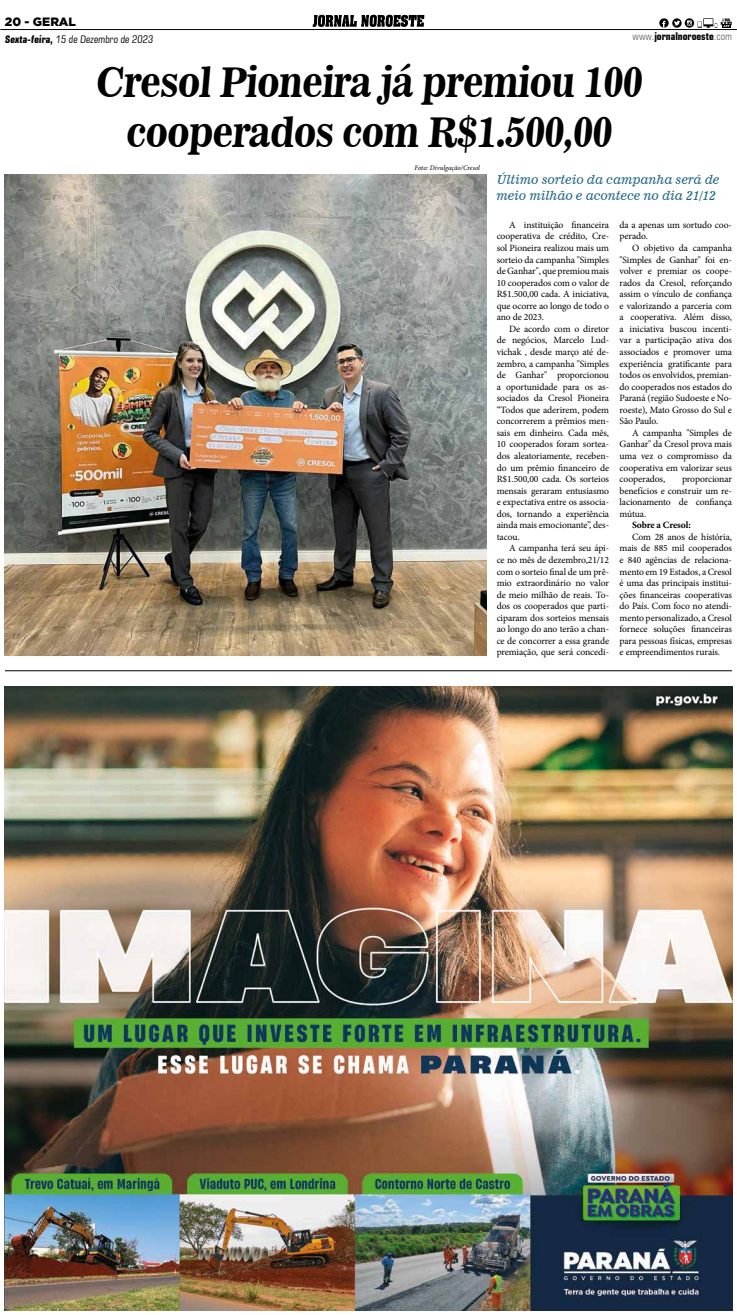
<style>
.page{position:relative;width:737px;height:1315px;background:#fff}
.page>*{position:absolute;margin:0;border:0;box-sizing:border-box;transform-origin:0 0}
.t1{font:41.12px/49.4px "News 701 BT Bold A";color:#000;text-align:center;scale:.89 1}
.t2{font:12.25px/15.8px "News 701 BT Italic A";letter-spacing:-.01em;color:#1f6585}
.t3{font:900 12.08px "Gotham";color:#000}
.t4{font:condensed 10.5px "Square 721 BT";color:#000}
.t5{font:700 condensed 10.5px "Square 721 BT";color:#000}
.t6{font:9.62px/11.5px "Minion Pro";letter-spacing:-.01em;color:#000;text-align:justify}
.t7{font:700 9.62px "Minion Pro";letter-spacing:-.015em;color:#000}
.t8{font:italic 7px "Minion Pro";letter-spacing:-.01em;color:#000}
.s1{font-weight:700}
.s2{font-weight:400;color:#706f6f}
</style>
<div class="page">
<hr style="left:0;top:29px;width:737px;height:1px;background:#000">
<svg style="left:312px;top:15px;width:112px;height:12px"></svg>
<svg style="left:659px;top:18px;width:9px;height:10px"></svg>
<svg style="left:672px;top:18px;width:9px;height:10px"></svg>
<svg style="left:674px;top:20px;width:6px;height:6px"></svg>
<svg style="left:684px;top:18px;width:10px;height:10px"></svg>
<svg style="left:687px;top:18px;width:50px;height:12px"></svg>
<img style="left:5px;top:175px;width:481px;height:480px">
<hr style="left:5px;top:670px;width:727px;height:1px;background:#000">
<img style="left:5px;top:686px;width:727px;height:624px">
<p class="t3" style="left:5px;top:13px;width:73px">20 - GERAL</p>
<p class="t4" style="left:5px;top:33px;width:151px"><span class="s1">Sexta-feira,</span> 15 de Dezembro de 2023</p>
<p class="t5" style="left:632px;top:30px;width:101px"><span class="s2">www.</span>jornalnoroeste<span class="s2">.com</span></p>
<h1 class="t1" style="left:95px;top:57px;width:621px">Cresol Pioneira já premiou 100 cooperados com R$1.500,00</h1>
<p class="t2" style="left:496px;top:172px;width:225px">Último sorteio da campanha será de meio milhão e acontece no dia 21/12</p>
<p class="t6" style="left:496px;top:219px;width:114px;text-indent:12px">A instituição financeira cooperativa de crédito, Cre&shy;sol Pioneira realizou mais um sorteio da campanha "Simples de Ganhar", que premiou mais 10 cooperados com o valor de R$1.500,00 cada. A iniciativa, que ocorre ao longo de todo o ano de 2023.</p>
<p class="t6" style="left:496px;top:323px;width:114px;text-indent:12px">De acordo com o diretor de negócios, Marcelo Lud&shy;vichak , desde março até de&shy;zembro, a campanha "Simples de Ganhar" proporcionou a oportunidade para os as&shy;sociados da Cresol Pioneira “Todos que aderirem, podem concorrerem a prêmios men&shy;sais em dinheiro. Cada mês, 10 cooperados foram sortea&shy;dos aleatoriamente, receben&shy;do um prêmio financeiro de R$1.500,00 cada. Os sorteios mensais geraram entusiasmo e expectativa entre os associa&shy;dos, tornando a experiência ainda mais emocionante”, des&shy;tacou.</p>
<p class="t6" style="left:496px;top:542px;width:114px;text-indent:12px">A campanha terá seu ápi&shy;ce no mês de dezembro,21/12 com o sorteio final de um prê&shy;mio extraordinário no valor de meio milhão de reais. To&shy;dos os cooperados que parti&shy;ciparam dos sorteios mensais ao longo do ano terão a chan&shy;ce de concorrer a essa grande premiação, que será concedi-</p>
<p class="t8" style="left:414px;top:163px;width:67px">Foto: Divulgação/Cresol</p>
<p class="t6" style="left:619px;top:219px;width:114px">da a apenas um sortudo coo&shy;perado.</p>
<p class="t6" style="left:619px;top:242px;width:114px;text-indent:12px">O objetivo da campanha "Simples de Ganhar" foi en&shy;volver e premiar os coope&shy;rados da Cresol, reforçando assim o vínculo de confiança e valorizando a parceria com a cooperativa. Além disso, a iniciativa buscou incenti&shy;var a participação ativa dos associados e promover uma experiência gratificante para todos os envolvidos, premian&shy;do cooperados nos estados do Paraná (região Sudoeste e No&shy;roeste), Mato Grosso do Sul e São Paulo.</p>
<p class="t6" style="left:619px;top:427px;width:114px;text-indent:12px">A campanha "Simples de Ganhar" da Cresol prova mais uma vez o compromisso da cooperativa em valorizar seus cooperados,</p>
<p class="t6" style="left:619px;top:473px;width:114px;text-indent:62px">proporcionar benefícios e construir um re&shy;lacionamento de confiança mútua.</p>
<p class="t7" style="left:632px;top:518px;width:60px">Sobre a Cresol:</p>
<p class="t6" style="left:619px;top:531px;width:114px;text-indent:12px">Com 28 anos de história, mais de 885 mil cooperados e 840 agências de relaciona&shy;mento em 19 Estados, a Cresol é uma das principais institui&shy;ções financeiras cooperativas do País. Com foco no atendi&shy;mento personalizado, a Cresol fornece soluções financeiras para pessoas físicas, empresas e empreendimentos rurais.</p>
</div>
